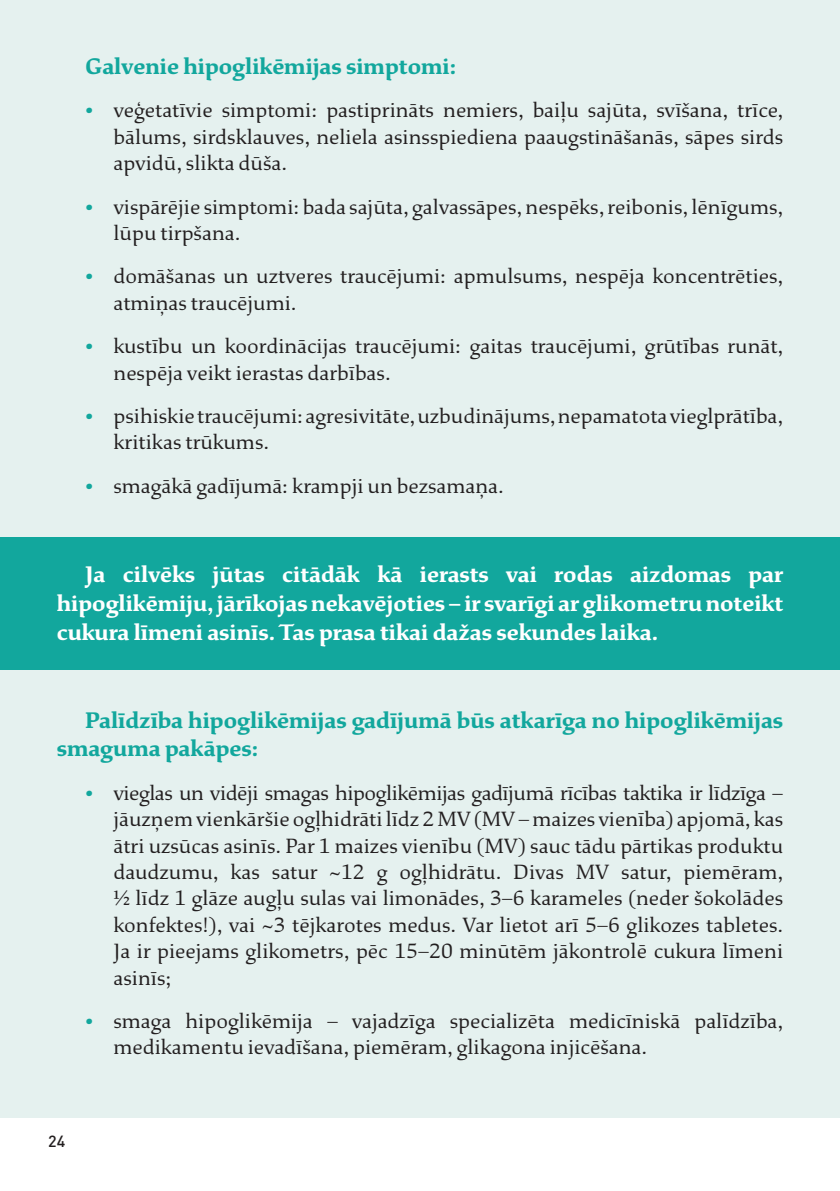
<style>
.page{position:relative;width:840px;height:1191px;background:#fff}
.page>*{position:absolute;margin:0;border:0;box-sizing:border-box;transform-origin:0 0}
.t1{font:700 24px/28.8px "Study";color:#fff;text-align:justify}
.t2{font:700 24px/28.8px "Study";color:#12a79d}
.t3{font:22px/26.4px "Study";color:#231f20}
.t4{font:500 16px "DIN Pro";color:#231f20}
.s1{font-weight:700;color:#12a79d}
</style>
<div class="page">
<div style="left:0;top:0;width:839px;height:1117px;background:#e5f1ef"></div>
<hr style="left:839px;top:57px;width:1px;height:238px;background:#95268f">
<div style="left:0;top:537px;width:839px;height:133px;background:#12a79d"></div>
<p class="t2" style="left:85px;top:52px;width:372px">Galvenie hipoglikēmijas simptomi:</p>
<p class="t3" style="left:113px;top:97px;width:671px;text-align:justify;text-indent:-28px"><span class="s1">•</span> veģetatīvie simptomi: pastiprināts nemiers, baiļu sajūta, svīšana, trīce, bālums, sirdsklauves, neliela asinsspiediena paaugstināšanās, sāpes sirds apvidū, slikta dūša.</p>
<p class="t3" style="left:113px;top:194px;width:671px;text-indent:-28px"><span class="s1">•</span> vispārējie simptomi: bada sajūta, galvassāpes, nespēks, reibonis, lēnīgums, lūpu tirpšana.</p>
<p class="t3" style="left:113px;top:263px;width:671px;text-indent:-28px"><span class="s1">•</span> domāšanas un uztveres traucējumi: apmulsums, nespēja koncentrēties, atmiņas traucējumi.</p>
<p class="t3" style="left:113px;top:333px;width:671px;text-indent:-28px"><span class="s1">•</span> kustību un koordinācijas traucējumi: gaitas traucējumi, grūtības runāt, nespēja veikt ierastas darbības.</p>
<p class="t3" style="left:113px;top:403px;width:671px;text-indent:-28px"><span class="s1">•</span> psihiskie traucējumi: agresivitāte, uzbudinājums, nepamatota vieglprātība, kritikas trūkums.</p>
<p class="t3" style="left:85px;top:473px;width:420px"><span class="s1">•</span> smagākā gadījumā: krampji un bezsamaņa.</p>
<p class="t1" style="left:57px;top:560px;width:727px;text-indent:28px">Ja cilvēks jūtas citādāk kā ierasts vai rodas aizdomas par hipoglikēmiju, jārīkojas nekavējoties – ir svarīgi ar glikometru noteikt cukura līmeni asinīs. Tas prasa tikai dažas sekundes laika.</p>
<p class="t2" style="left:57px;top:705px;width:727px;text-indent:28px">Palīdzība hipoglikēmijas gadījumā būs atkarīga no hipoglikēmijas smaguma pakāpes:</p>
<p class="t3" style="left:113px;top:779px;width:671px;text-align:justify;text-indent:-28px"><span class="s1">•</span> vieglas un vidēji smagas hipoglikēmijas gadījumā rīcības taktika ir līdzīga – jāuzņem vienkāršie ogļhidrāti līdz 2 MV (MV – maizes vienība) apjomā, kas ātri uzsūcas asinīs. Par 1 maizes vienību (MV) sauc tādu pārtikas produktu daudzumu, kas satur ~12 g ogļhidrātu. Divas MV satur, piemēram, ½ līdz 1 glāze augļu sulas vai limonādes, 3–6 karameles (neder šokolādes konfektes!), vai ~3 tējkarotes medus. Var lietot arī 5–6 glikozes tabletes.<br>Ja ir pieejams glikometrs, pēc 15–20 minūtēm jākontrolē cukura līmeni asinīs;</p>
<p class="t3" style="left:113px;top:1008px;width:671px;text-indent:-28px"><span class="s1">•</span> smaga hipoglikēmija – vajadzīga specializēta medicīniskā palīdzība, medikamentu ievadīšana, piemēram, glikagona injicēšana.</p>
<p class="t4" style="left:48px;top:1129px;width:19px">24</p>
</div>
